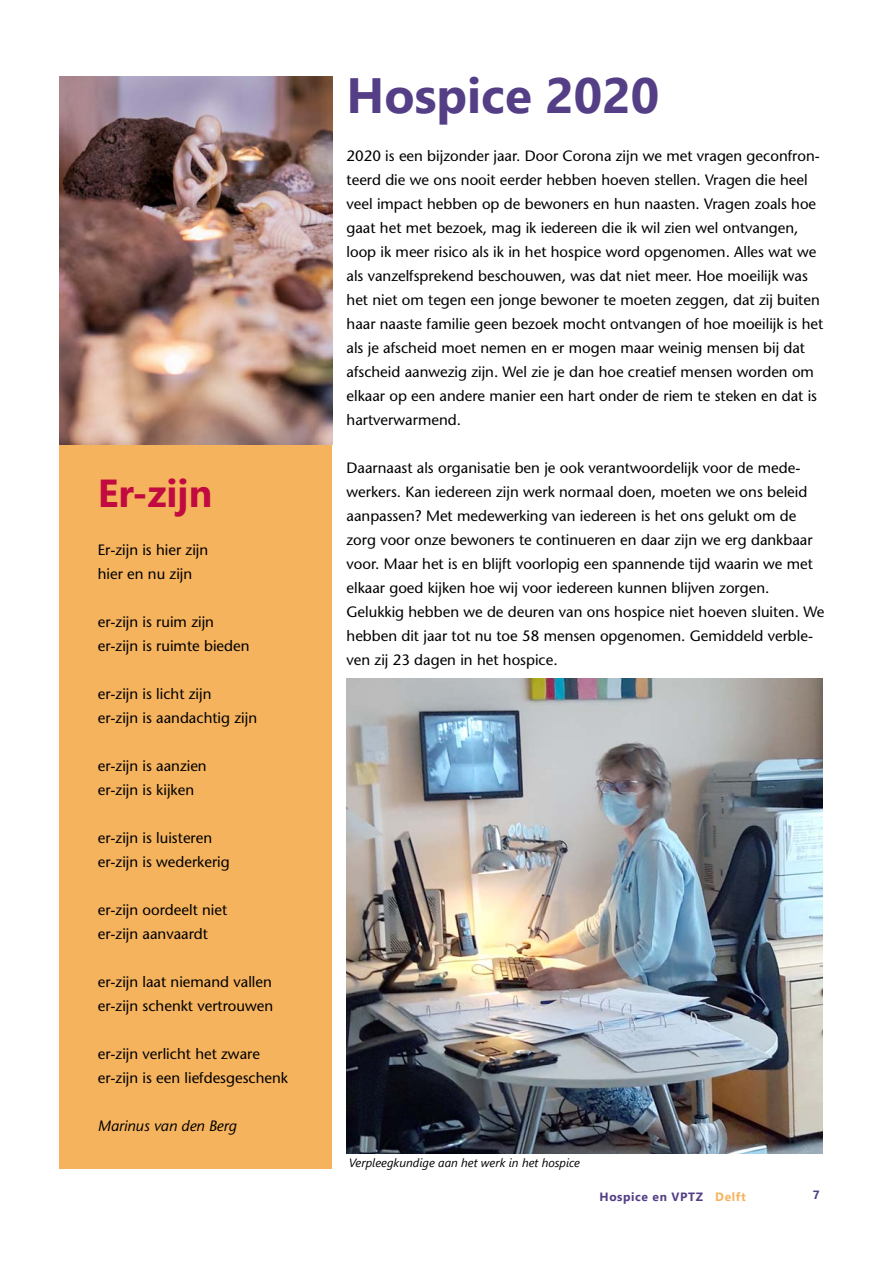
<style>
.page{position:relative;width:893px;height:1263px;background:#fff}
.page>*{position:absolute;margin:0;border:0;box-sizing:border-box;transform-origin:0 0}
.t1{font:700 49.5px "Segoe UI";color:#543e85}
.t2{font:700 39px "Segoe UI";color:#c00a40}
.t3{font:15px/24px "Stone Sans";color:#000}
.t4{font:italic 15px "Stone Sans";color:#000}
.t5{font:italic 12px "Segoe UI";color:#000}
.t6{font:700 12px "Segoe UI";letter-spacing:.05em;color:#543e85}
.s1{color:#f6b35d}
</style>
<div class="page">
<div style="left:59px;top:77px;width:273px;height:1092px;background:#f6b35d"></div>
<img style="left:346px;top:679px;width:476px;height:474px">
<img style="left:59px;top:77px;width:273px;height:367px">
<h2 class="t2" style="left:98px;top:465px;width:116px">Er-zijn</h2>
<p class="t3" style="left:98px;top:539px;width:112px">Er-zijn is hier zijn hier en nu zijn</p>
<p class="t3" style="left:98px;top:611px;width:153px">er-zijn is ruim zijn er-zijn is ruimte bieden</p>
<p class="t3" style="left:98px;top:683px;width:161px">er-zijn is licht zijn<br>er-zijn is aandachtig zijn</p>
<p class="t3" style="left:98px;top:755px;width:110px">er-zijn is aanzien er-zijn is kijken</p>
<p class="t3" style="left:98px;top:827px;width:134px">er-zijn is luisteren er-zijn is wederkerig</p>
<p class="t3" style="left:98px;top:899px;width:131px">er-zijn oordeelt niet er-zijn aanvaardt</p>
<p class="t3" style="left:98px;top:971px;width:177px">er-zijn laat niemand vallen er-zijn schenkt vertrouwen</p>
<p class="t3" style="left:98px;top:1043px;width:192px">er-zijn verlicht het zware er-zijn is een liefdesgeschenk</p>
<p class="t4" style="left:98px;top:1120px;width:140px">Marinus van den Berg</p>
<h1 class="t1" style="left:346px;top:59px;width:314px">Hospice 2020</h1>
<p class="t3" style="left:346px;top:145px;width:478px">2020 is een bijzonder jaar. Door Corona zijn we met vragen geconfron&shy;teerd die we ons nooit eerder hebben hoeven stellen. Vragen die heel veel impact hebben op de bewoners en hun naasten. Vragen zoals hoe gaat het met bezoek, mag ik iedereen die ik wil zien wel ontvangen, loop ik meer risico als ik in het hospice word opgenomen. Alles wat we als vanzelfsprekend beschouwen, was dat niet meer. Hoe moeilijk was het niet om tegen een jonge bewoner te moeten zeggen, dat zij buiten haar naaste familie geen bezoek mocht ontvangen of hoe moeilijk is het als je afscheid moet nemen en er mogen maar weinig mensen bij dat afscheid aanwezig zijn. Wel zie je dan hoe creatief mensen worden om elkaar op een andere manier een hart onder de riem te steken en dat is hartverwarmend.</p>
<p class="t3" style="left:346px;top:457px;width:479px">Daarnaast als organisatie ben je ook verantwoordelijk voor de mede&shy;werkers. Kan iedereen zijn werk normaal doen, moeten we ons beleid aanpassen? Met medewerking van iedereen is het ons gelukt om de zorg voor onze bewoners te continueren en daar zijn we erg dankbaar voor. Maar het is en blijft voorlopig een spannende tijd waarin we met elkaar goed kijken hoe wij voor iedereen kunnen blijven zorgen.<br>Gelukkig hebben we de deuren van ons hospice niet hoeven sluiten. We hebben dit jaar tot nu toe 58 mensen opgenomen. Gemiddeld verble&shy;ven zij 23 dagen in het hospice.</p>
<p class="t5" style="left:349px;top:1155px;width:233px">Verpleegkundige aan het werk in het hospice</p>
<p class="t6" style="left:599px;top:1188px;width:148px">Hospice en VPTZ <span class="s1">Delft</span></p>
<p class="t6" style="left:813px;top:1186px;width:8px">7</p>
</div>
